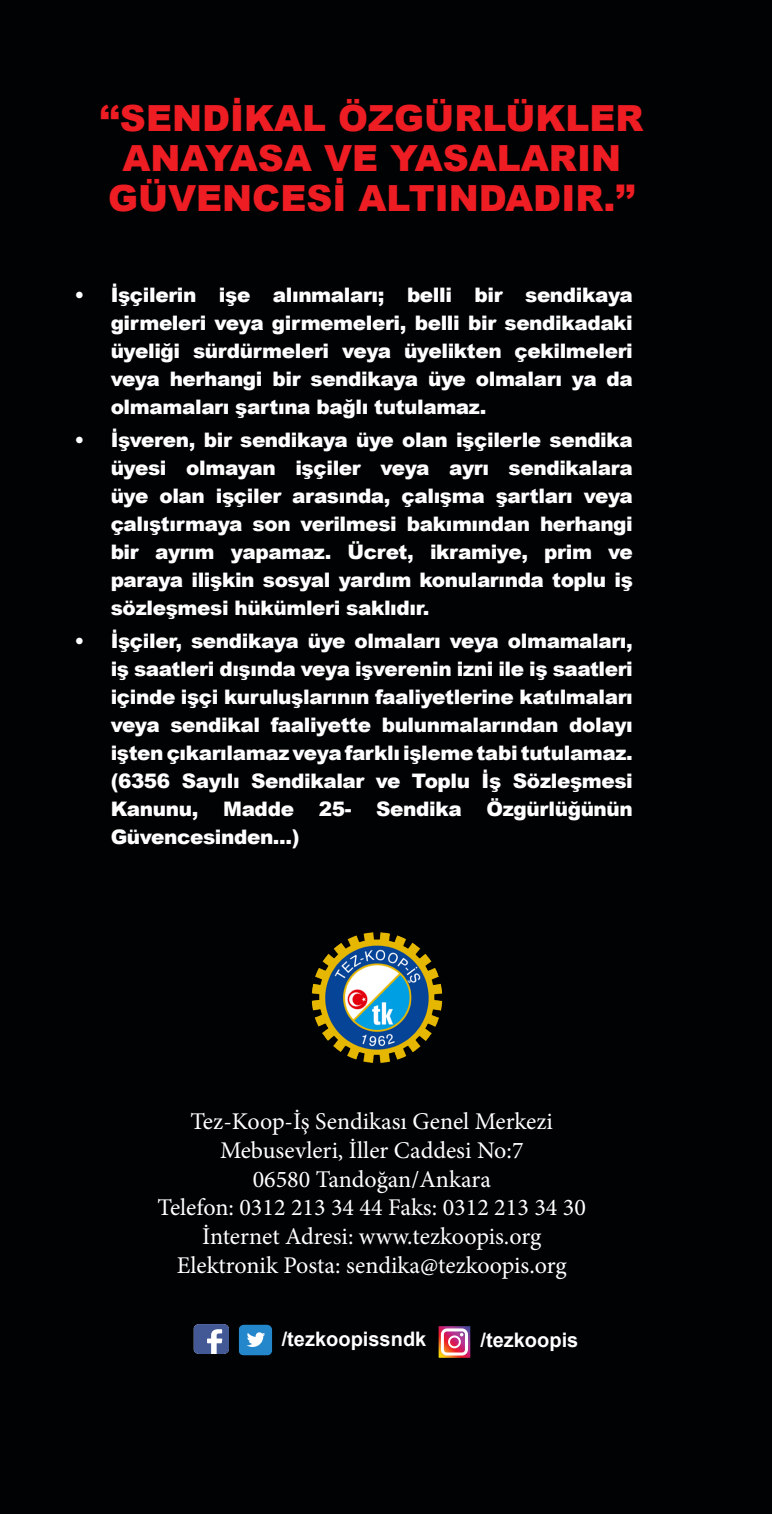
<style>
.page{position:relative;width:772px;height:1514px;background:#fff}
.page>*{position:absolute;margin:0;border:0;box-sizing:border-box;transform-origin:0 0}
.t1{font:900 36px/40px "Arial";color:#ee1d23;text-align:center}
.t2{font:24px "Minion Pro";color:#fff}
.t3{font:900 20px/28px "Arial";letter-spacing:-.02em;color:#fff;text-align:justify}
.t4{font:700 20px "Arial";color:#fff}
</style>
<div class="page">
<div style="left:0;top:0;width:771px;height:1514px;background:#010203"></div>
<svg style="left:193px;top:1324px;width:36px;height:30px"></svg>
<svg style="left:238px;top:1325px;width:34px;height:30px"></svg>
<svg style="left:438px;top:1326px;width:32px;height:32px"></svg>
<img style="left:300px;top:930px;width:167px;height:140px">
<p class="t1" style="left:100px;top:97px;width:545px">‘‘SENDİKAL ÖZGÜRLÜKLER<br>ANAYASA VE YASALARIN</p>
<p class="t1" style="left:108px;top:177px;width:528px">GÜVENCESİ ALTINDADIR.’’</p>
<p class="t3" style="left:111px;top:280px;width:523px;text-indent:-36px">• İşçilerin işe alınmaları; belli bir sendikaya girmeleri veya girmemeleri, belli bir sendikadaki üyeliği sürdürmeleri veya üyelikten çekilmeleri veya herhangi bir sendikaya üye olmaları ya da olmamaları şartına bağlı tutulamaz.</p>
<p class="t3" style="left:111px;top:426px;width:523px;text-indent:-36px">• İşveren, bir sendikaya üye olan işçilerle sendika üyesi olmayan işçiler veya ayrı sendikalara üye olan işçiler arasında, çalışma şartları veya çalıştırmaya son verilmesi bakımından herhangi bir ayrım yapamaz. Ücret, ikramiye, prim ve paraya ilişkin sosyal yardım konularında toplu iş sözleşmesi hükümleri saklıdır.</p>
<p class="t3" style="left:111px;top:627px;width:523px;text-indent:-36px">• İşçiler, sendikaya üye olmaları veya olmamaları, iş saatleri dışında veya işverenin izni ile iş saatleri içinde işçi kuruluşlarının faaliyetlerine katılmaları veya sendikal faaliyette bulunmalarından dolayı işten çıkarılamaz veya farklı işleme tabi tutulamaz. (6356 Sayılı Sendikalar ve Toplu İş Sözleşmesi Kanunu, Madde 25- Sendika Özgürlüğünün Güvencesinden...)</p>
<p class="t2" style="left:190px;top:1105px;width:364px">Tez-Koop-İş Sendikası Genel Merkezi</p>
<p class="t2" style="left:220px;top:1134px;width:305px">Mebusevleri, İller Caddesi No:7</p>
<p class="t2" style="left:252px;top:1163px;width:239px">06580 Tandoğan/Ankara</p>
<p class="t2" style="left:157px;top:1191px;width:429px">Telefon: 0312 213 34 44 Faks: 0312 213 34 30</p>
<p class="t2" style="left:202px;top:1220px;width:340px">İnternet Adresi: www.tezkoopis.org</p>
<p class="t2" style="left:177px;top:1249px;width:391px">Elektronik Posta: sendika@tezkoopis.org</p>
<p class="t4" style="left:281px;top:1325px;width:146px">/tezkoopissndk</p>
<p class="t4" style="left:480px;top:1326px;width:99px">/tezkoopis</p>
</div>
